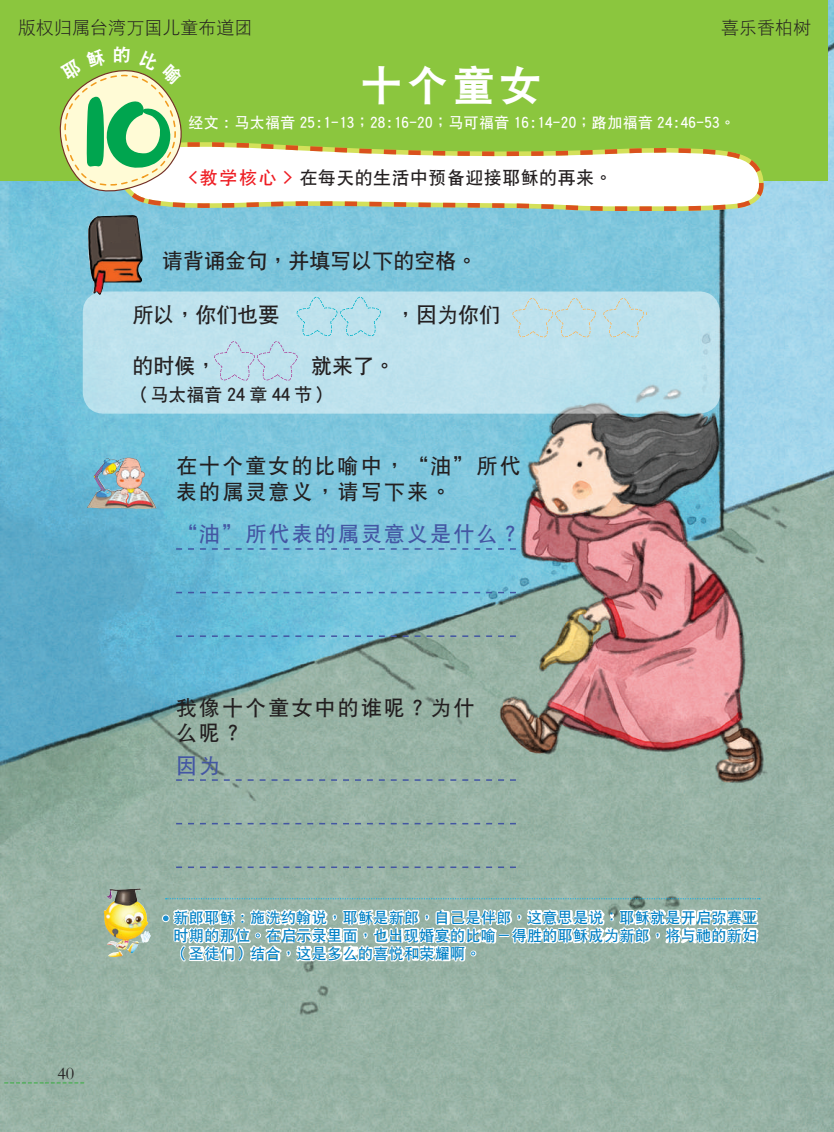
<style>
.page{position:relative;width:834px;height:1132px;background:#fff}
.page>*{position:absolute;margin:0;border:0;box-sizing:border-box;transform-origin:0 0}
.t1{font:42px "DF Hei W9 GB5";color:#fff}
.t2{font:21px/25.2px "DF Hei W7 GB5";letter-spacing:.1em;color:#231f20}
.t3{font:21px "DF Hei W7 GB5";letter-spacing:.1em;color:#4356a3}
.t4{font:21px "DF Hei W7 GB5";color:#231f20}
.t5{font:18px "DF Hei W7 GB5";letter-spacing:.025em;color:#231f20}
.t6{font:18px "DF Hei W3 GB5";color:#231f20}
.t7{font:18px "DF Hei W7 GB5";color:#231f20}
.t8{font:18px "Garamond";color:#231f20}
.t9{font:18px "DF Hei W9 GB5";color:#fff}
.t10{font:15px/18px "DF Hei W7 GB5";letter-spacing:.025em;color:#0080c5;text-align:justify}
.t11{font:15px "DF Hei W7 GB5";letter-spacing:.025em;color:#fff}
.s1{color:#ee1d23}
</style>
<div class="page">
<img style="left:0;top:0;width:833px;height:1131px">
<div style="left:0;top:0;width:827px;height:181px;background:#8bc63e"></div>
<svg style="left:108px;top:142px;width:657px;height:72px"></svg>
<img style="left:104px;top:888px;width:47px;height:68px">
<img style="left:87px;top:457px;width:69px;height:52px">
<div style="left:83px;top:291px;width:637px;height:122px;background:#bde2ed;border-radius:21px"></div>
<img style="left:87px;top:215px;width:57px;height:81px">
<div style="left:104px;top:225px;width:14px;height:16px;background:#534740"></div>
<div style="left:121px;top:224px;width:13px;height:16px;background:#534740"></div>
<svg style="left:512px;top:298px;width:83px;height:39px"></svg>
<svg style="left:603px;top:298px;width:44px;height:39px"></svg>
<svg style="left:215px;top:297px;width:166px;height:83px"></svg>
<svg style="left:176px;top:548px;width:340px;height:1px"></svg>
<svg style="left:176px;top:591px;width:340px;height:2px"></svg>
<svg style="left:176px;top:635px;width:340px;height:1px"></svg>
<svg style="left:165px;top:779px;width:594px;height:237px;background:#a3baaf"></svg>
<div style="left:162px;top:914px;width:7px;height:7px;background:#1d90d0;border-radius:50%"></div>
<div style="left:162px;top:914px;width:7px;height:7px;border:1px solid #fff;border-radius:50%"></div>
<svg style="left:0;top:1081px;width:84px;height:2px"></svg>
<svg style="left:55px;top:70px;width:137px;height:128px"></svg>
<p class="t6" style="left:18px;top:19px;width:235px">版權歸屬台灣萬國兒童佈道團</p>
<p class="t6" style="left:721px;top:19px;width:91px">喜樂香柏樹</p>
<p class="t9" style="left:113px;top:46px;width:20px">的</p>
<h1 class="t1" style="left:361px;top:64px;width:182px">十個童女</h1>
<p class="t11" style="left:188px;top:115px;width:548px">經文 : 馬太福音 25:1-13；28:16-20；馬可福音 16:14-20；路加福音 24:46-53。</p>
<p class="t5" style="left:188px;top:168px;width:425px"><span class="s1">&lt;教學核心 &gt;</span> 在每天的生活中預備迎接耶穌的再來。</p>
<h2 class="t4" style="left:162px;top:250px;width:317px">請背誦金句，並填寫以下的空格。</h2>
<h2 class="t2" style="left:132px;top:302px;width:148px">所以，你們也要</h2>
<h2 class="t2" style="left:395px;top:302px;width:106px">，因為你們</h2>
<h2 class="t2" style="left:132px;top:352px;width:85px">的時候，</h2>
<h2 class="t2" style="left:311px;top:352px;width:85px">就來了。</h2>
<p class="t7" style="left:132px;top:386px;width:199px">（馬太福音 24章 44 節）</p>
<h2 class="t2" style="left:176px;top:453px;width:346px">在十個童女的比喻中，“油”所代表的屬靈意義，請寫下來。</h2>
<h2 class="t3" style="left:176px;top:523px;width:346px">“油”所代表的屬靈意義是什麼？</h2>
<h2 class="t2" style="left:176px;top:694px;width:300px">我像十個童女中的誰呢？為什麼呢？</h2>
<h2 class="t3" style="left:176px;top:755px;width:46px">因為</h2>
<p class="t8" style="left:57px;top:1060px;width:18px">40</p>
<p class="t10" style="left:173px;top:908px;width:585px">新郎耶穌 : 施洗約翰說，耶穌是新郎，自己是伴郎，這意思是說：耶穌就是開啟彌賽亞時期的那位。在啟示錄裡面，也出現婚宴的比喻－得勝的耶穌成為新郎，將與祂的新婦（聖徒們）結合，這是多麼的喜悅和榮耀啊。</p>
</div>
